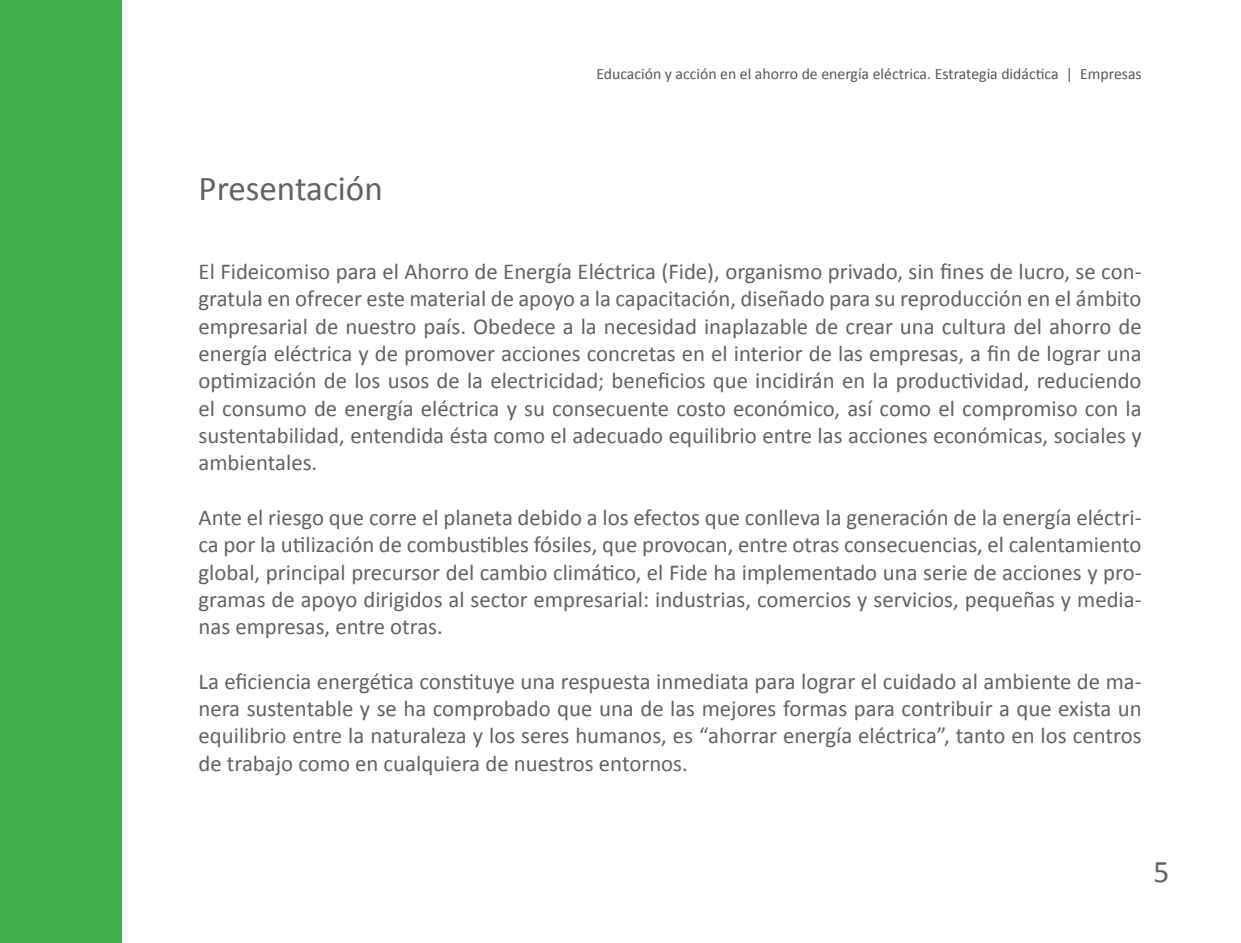
<style>
.page{position:relative;width:1241px;height:943px;background:#fff}
.page>*{position:absolute;margin:0;border:0;box-sizing:border-box;transform-origin:0 0}
.Título_3{font:35px "Calibri";color:#636366}
.t1{font:31.5px "Calibri";color:#636366}
.Título_3-2{font:22.75px/27.3px "Calibri";color:#636366;text-align:justify}
.t2{font:15.75px "Calibri";color:#57585a}
</style>
<div class="page">
<div style="left:0;top:0;width:122px;height:943px;background:#40ae49"></div>
<p class="t2" style="left:596px;top:64px;width:547px">Educación y acción en el ahorro de energía eléctrica. Estrategia didáctica | Empresas</p>
<p class="Título_3" style="left:198px;top:166px;width:186px">Presentación</p>
<p class="Título_3-2" style="left:198px;top:258px;width:944px">El Fideicomiso para el Ahorro de Energía Eléctrica (Fide), organismo privado, sin fines de lucro, se con&shy;gratula en ofrecer este material de apoyo a la capacitación, diseñado para su reproducción en el ámbito empresarial de nuestro país. Obedece a la necesidad inaplazable de crear una cultura del ahorro de energía eléctrica y de promover acciones concretas en el interior de las empresas, a fin de lograr una optimización de los usos de la electricidad; beneficios que incidirán en la productividad, reduciendo el consumo de energía eléctrica y su consecuente costo económico, así como el compromiso con la sustentabilidad, entendida ésta como el adecuado equilibrio entre las acciones económicas, sociales y ambientales.</p>
<p class="Título_3-2" style="left:198px;top:504px;width:944px">Ante el riesgo que corre el planeta debido a los efectos que conlleva la generación de la energía eléctri&shy;ca por la utilización de combustibles fósiles, que provocan, entre otras consecuencias, el calentamiento global, principal precursor del cambio climático, el Fide ha implementado una serie de acciones y pro&shy;gramas de apoyo dirigidos al sector empresarial: industrias, comercios y servicios, pequeñas y media&shy;nas empresas, entre otras.</p>
<p class="Título_3-2" style="left:198px;top:667px;width:944px">La eficiencia energética constituye una respuesta inmediata para lograr el cuidado al ambiente de ma&shy;nera sustentable y se ha comprobado que una de las mejores formas para contribuir a que exista un equilibrio entre la naturaleza y los seres humanos, es “ahorrar energía eléctrica”, tanto en los centros de trabajo como en cualquiera de nuestros entornos.</p>
<h2 class="t1" style="left:1153px;top:852px;width:17px">5</h2>
</div>
